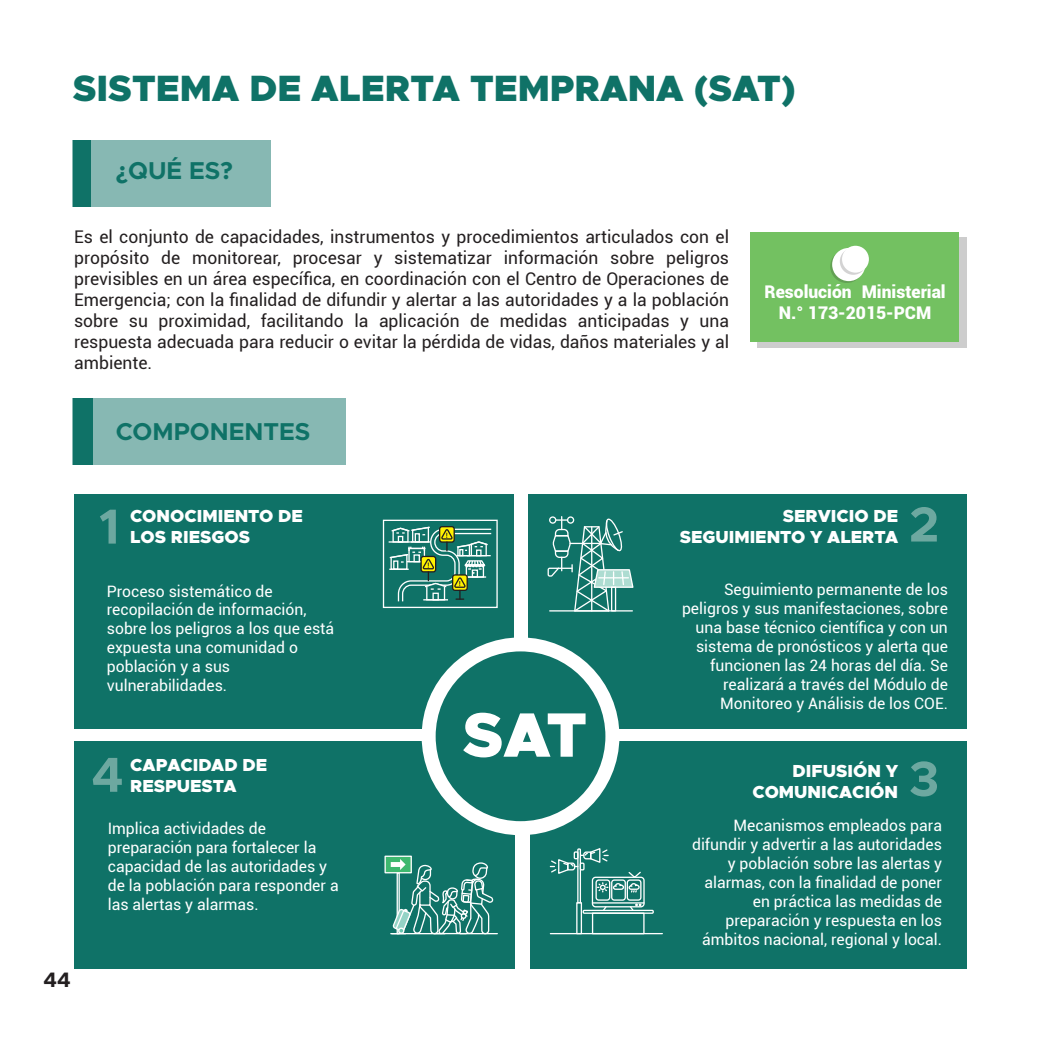
<style>
.page{position:relative;width:1042px;height:1042px;background:#fff}
.page>*{position:absolute;margin:0;border:0;box-sizing:border-box;transform-origin:0 0}
.t1{font:900 63px "Metropolis";color:#fff}
.t2{font:900 36.75px "Metropolis";color:#0f7267}
.t3{font:700 24.5px "Metropolis";color:#0f7267}
.t4{font:700 21px "Metropolis";color:#231f20}
.t5{font:17.5px/21px "Roboto";color:#231f20;text-align:justify}
.t6{font:900 17.5px/21px "Metropolis";color:#fff}
.t7{font:900 17.5px/21px "Roboto";color:#fff;text-align:center}
.t8{font:15.75px/18.9px "Roboto";color:#fff}
</style>
<div class="page">
<div style="left:757px;top:237px;width:209px;height:110px;background:linear-gradient(to right,#cdcdcd,#cdcdcd)"></div>
<div style="left:750px;top:232px;width:208px;height:110px;background:#73c161"></div>
<svg style="left:830px;top:250px;width:33px;height:33px"></svg>
<div style="left:832px;top:248px;width:33px;height:33px;background:#fff;border-radius:50%"></div>
<svg style="left:840px;top:248px;width:26px;height:27px"></svg>
<div style="left:842px;top:246px;width:27px;height:27px;background:#fff;border-radius:50%"></div>
<div style="left:73px;top:140px;width:198px;height:67px;background:#87b8b3"></div>
<div style="left:73px;top:140px;width:18px;height:67px;background:#0f7267"></div>
<div style="left:73px;top:398px;width:273px;height:67px;background:#87b8b3"></div>
<div style="left:73px;top:398px;width:20px;height:67px;background:#0f7267"></div>
<div style="left:74px;top:494px;width:439px;height:234px;background:#0f7267"></div>
<div style="left:528px;top:494px;width:439px;height:234px;background:#0f7267"></div>
<div style="left:74px;top:741px;width:441px;height:227px;background:#0f7267"></div>
<div style="left:530px;top:741px;width:437px;height:227px;background:#0f7267"></div>
<div style="left:429px;top:644px;width:183px;height:184px;background:#0f7267;border-radius:50%"></div>
<div style="left:422px;top:637px;width:197px;height:198px;border:14px solid #fff;border-radius:50%"></div>
<div style="left:567px;top:516px;width:7px;height:8px;border:1px solid #fff;border-radius:50%"></div>
<div style="left:549px;top:516px;width:7px;height:8px;border:1px solid #fff;border-radius:50%"></div>
<svg style="left:547px;top:517px;width:87px;height:95px"></svg>
<div style="left:611px;top:586px;width:5px;height:25px;border:1px solid #fff"></div>
<div style="left:576px;top:902px;width:6px;height:32px;border:1px solid #fff"></div>
<hr style="left:550px;top:933px;width:112px;height:1px;background:#fff">
<div style="left:582px;top:910px;width:72px;height:4px;border:1px solid #fff"></div>
<div style="left:592px;top:912px;width:52px;height:22px;border:1px solid #fff"></div>
<div style="left:592px;top:876px;width:53px;height:31px;border:1px solid #fff;border-radius:3px"></div>
<hr style="left:592px;top:902px;width:52px;height:1px;background:#fff">
<svg style="left:550px;top:848px;width:92px;height:64px"></svg>
<div style="left:384px;top:855px;width:28px;height:18px;background:#3eb86f;border:1px solid #fff"></div>
<hr style="left:460px;top:933px;width:37px;height:1px;background:#fff">
<svg style="left:391px;top:855px;width:104px;height:80px"></svg>
<hr style="left:435px;top:933px;width:31px;height:1px;background:#fff">
<svg style="left:388px;top:526px;width:104px;height:76px"></svg>
<div style="left:383px;top:520px;width:115px;height:88px;border:1px solid #fff"></div>
<svg style="left:100px;top:510px;width:16px;height:33px"></svg>
<svg style="left:911px;top:507px;width:26px;height:34px"></svg>
<svg style="left:910px;top:761px;width:27px;height:35px"></svg>
<svg style="left:93px;top:758px;width:29px;height:34px"></svg>
<h2 class="t2" style="left:73px;top:65px;width:724px">SISTEMA DE ALERTA TEMPRANA (SAT)</h2>
<h3 class="t3" style="left:116px;top:155px;width:118px">¿QUÉ ES?</h3>
<p class="t5" style="left:74px;top:225px;width:656px">Es el conjunto de capacidades, instrumentos y procedimientos articulados con el propósito de monitorear, procesar y sistematizar información sobre peligros previsibles en un área específica, en coordinación con el Centro de Operaciones de Emergencia; con la finalidad de difundir y alertar a las autoridades y a la población sobre su proximidad, facilitando la aplicación de medidas anticipadas y una respuesta adecuada para reducir o evitar la pérdida de vidas, daños materiales y al ambiente.</p>
<h3 class="t3" style="left:116px;top:416px;width:196px">COMPONENTES</h3>
<p class="t7" style="left:764px;top:281px;width:183px">Resolución Ministerial<br>N.° 173-2015-PCM</p>
<p class="t6" style="left:130px;top:505px;width:174px">CONOCIMIENTO DE<br>LOS RIESGOS</p>
<p class="t6" style="left:680px;top:505px;width:220px;text-align:right">SERVICIO DE<br>SEGUIMIENTO Y ALERTA</p>
<p class="t8" style="left:107px;top:581px;width:229px">Proceso sistemático de recopilación de información, sobre los peligros a los que está expuesta una comunidad o población y a sus vulnerabilidades.</p>
<p class="t8" style="left:682px;top:579px;width:267px;text-align:right">Seguimiento permanente de los peligros y sus manifestaciones, sobre una base técnico científica y con un sistema de pronósticos y alerta que funcionen las 24 horas del día. Se realizará a través del Módulo de Monitoreo y Análisis de los COE.</p>
<h1 class="t1" style="left:463px;top:694px;width:126px">SAT</h1>
<p class="t6" style="left:130px;top:754px;width:138px">CAPACIDAD DE<br>RESPUESTA</p>
<p class="t6" style="left:752px;top:761px;width:147px;text-align:right">DIFUSIÓN Y<br>COMUNICACIÓN</p>
<h3 class="t4" style="left:44px;top:966px;width:29px">44</h3>
<p class="t8" style="left:108px;top:818px;width:232px">Implica actividades de preparación para fortalecer la capacidad de las autoridades y de la población para responder a las alertas y alarmas.</p>
<p class="t8" style="left:692px;top:815px;width:251px;text-align:right">Mecanismos empleados para difundir y advertir a las autoridades y población sobre las alertas y alarmas, con la finalidad de poner en práctica las medidas de preparación y respuesta en los ámbitos nacional, regional y local.</p>
</div>
